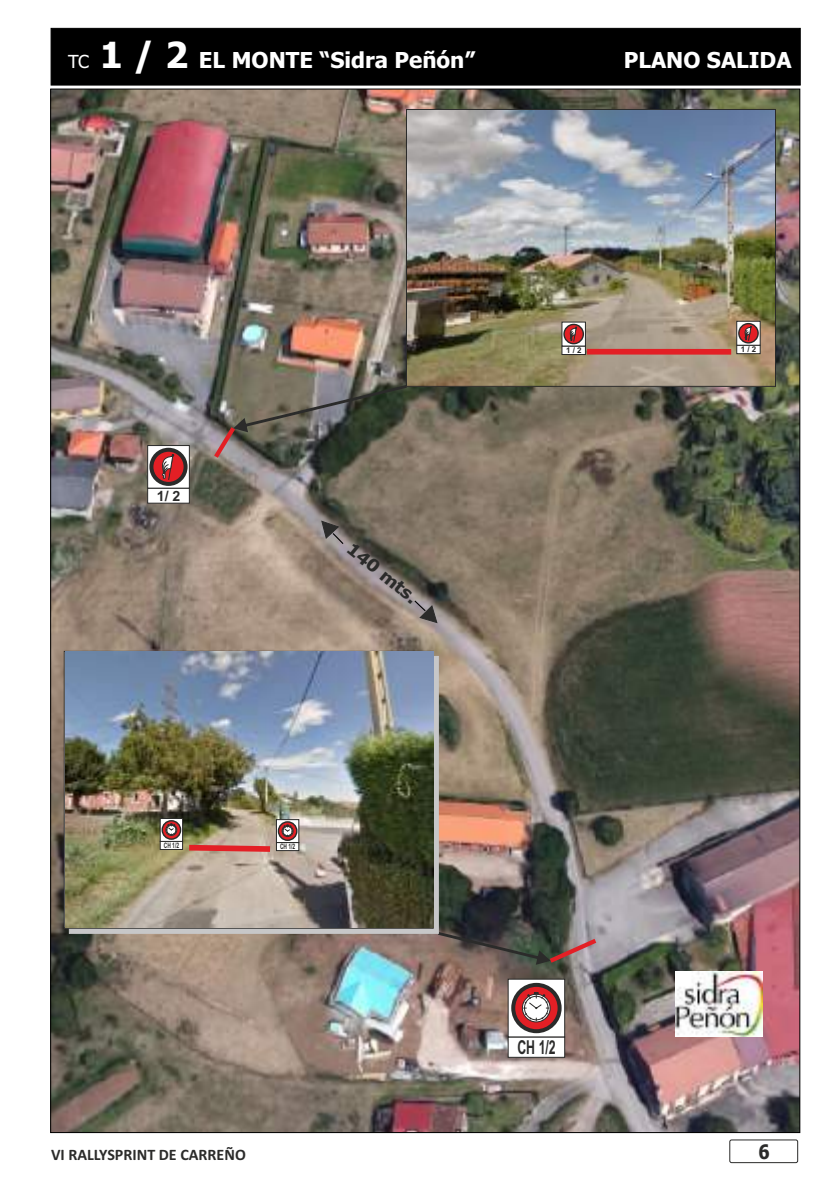
<style>
.page{position:relative;width:840px;height:1191px;background:#fff}
.page>*{position:absolute;margin:0;border:0;box-sizing:border-box;transform-origin:0 0}
.t1{font:700 22px "Tahoma";color:#fff}
.t2{font:700 20px "Tahoma";color:#2b2b2a;scale:.88 1}
.t3{font:700 19.2px "Arial";color:#2b2b2a;scale:.65 1}
.t4{font:700 17px "Tahoma";color:#2b2b2a;scale:1.13 1}
.t5{font:700 16px "Calibri";color:#2b2b2a}
.t6{font:700 14.2px "Arial";color:#2b2b2a}
.t7{font:700 8px "Arial";color:#2b2b2a}
.t8{font:700 7.6px "Arial";color:#2b2b2a;scale:.64 1}
.s1{font-weight:400;font-size:18px}
.s2{font-size:36px}
</style>
<div class="page">
<img style="left:52px;top:91px;width:745px;height:1040px">
<div style="left:51px;top:28px;width:749px;height:57px;background:#000;border:1px solid #000"></div>
<svg style="left:69px;top:656px;width:369px;height:277px;background:#acacaa"></svg>
<div style="left:729px;top:1139px;width:68px;height:24px;border:1px solid #2b2b2a;border-radius:2px"></div>
<svg style="left:438px;top:932px;width:162px;height:34px;background:#675c57"></svg>
<div style="left:507px;top:1036px;width:58px;height:21px;background:#fff;border:1px solid #2b2b2a"></div>
<div style="left:507px;top:978px;width:58px;height:59px;background:#fff;border:1px solid #2b2b2a"></div>
<svg style="left:511px;top:983px;width:50px;height:50px"></svg>
<svg style="left:521px;top:993px;width:29px;height:29px"></svg>
<svg style="left:523px;top:992px;width:25px;height:28px"></svg>
<img style="left:65px;top:651px;width:368px;height:276px">
<svg style="left:210px;top:385px;width:196px;height:77px;background:#5e5c52"></svg>
<div style="left:147px;top:488px;width:43px;height:15px;background:#fff;border:1px solid #2b2b2a"></div>
<svg style="left:147px;top:445px;width:43px;height:43px"></svg>
<svg style="left:149px;top:448px;width:38px;height:38px"></svg>
<svg style="left:162px;top:454px;width:12px;height:27px"></svg>
<img style="left:675px;top:971px;width:87px;height:65px">
<img style="left:408px;top:111px;width:365px;height:273px">
<div style="left:406px;top:109px;width:369px;height:277px;border:1px solid #2b2b2a"></div>
<svg style="left:183px;top:842px;width:93px;height:12px"></svg>
<div style="left:276px;top:842px;width:23px;height:9px;background:#fff;border:1px solid #2b2b2a"></div>
<svg style="left:276px;top:819px;width:23px;height:24px"></svg>
<svg style="left:277px;top:821px;width:20px;height:20px"></svg>
<svg style="left:281px;top:825px;width:12px;height:12px"></svg>
<svg style="left:282px;top:822px;width:10px;height:14px"></svg>
<div style="left:160px;top:841px;width:23px;height:9px;background:#fff;border:1px solid #2b2b2a"></div>
<svg style="left:160px;top:818px;width:23px;height:24px"></svg>
<svg style="left:161px;top:820px;width:20px;height:20px"></svg>
<svg style="left:165px;top:824px;width:12px;height:12px"></svg>
<svg style="left:166px;top:821px;width:10px;height:14px"></svg>
<svg style="left:413px;top:599px;width:24px;height:24px"></svg>
<div style="left:586px;top:349px;width:144px;height:6px;background:#e31f25"></div>
<div style="left:561px;top:345px;width:24px;height:10px;background:#fff;border:1px solid #2b2b2a"></div>
<svg style="left:561px;top:321px;width:24px;height:25px"></svg>
<svg style="left:563px;top:324px;width:20px;height:20px"></svg>
<svg style="left:569px;top:326px;width:8px;height:16px"></svg>
<div style="left:735px;top:345px;width:25px;height:9px;background:#fff;border:1px solid #2b2b2a"></div>
<svg style="left:735px;top:321px;width:25px;height:25px"></svg>
<svg style="left:737px;top:323px;width:21px;height:20px"></svg>
<svg style="left:744px;top:325px;width:8px;height:16px"></svg>
<svg style="left:321px;top:520px;width:23px;height:25px"></svg>
<p class="t1" style="left:68px;top:51px;width:408px"><span class="s1">TC</span> <span class="s2">1 / 2</span> EL MONTE “Sidra Peñón”</p>
<p class="t1" style="left:623px;top:51px;width:169px">PLANO SALIDA</p>
<p class="t6" style="left:157px;top:490px;width:25px">1/ 2</p>
<p class="t4" style="left:353px;top:541px;width:77px;rotate:39deg">140 mts.</p>
<p class="t8" style="left:164px;top:842px;width:25px">CH 1/2</p>
<p class="t8" style="left:280px;top:843px;width:25px">CH 1/2</p>
<p class="t5" style="left:51px;top:1147px;width:196px">VI RALLYSPRINT DE CARREÑO</p>
<p class="t7" style="left:565px;top:347px;width:17px">1 / 2</p>
<p class="t7" style="left:740px;top:346px;width:17px">1 / 2</p>
<p class="t3" style="left:517px;top:1040px;width:61px">CH 1/2</p>
<p class="t2" style="left:758px;top:1143px;width:14px">6</p>
</div>
